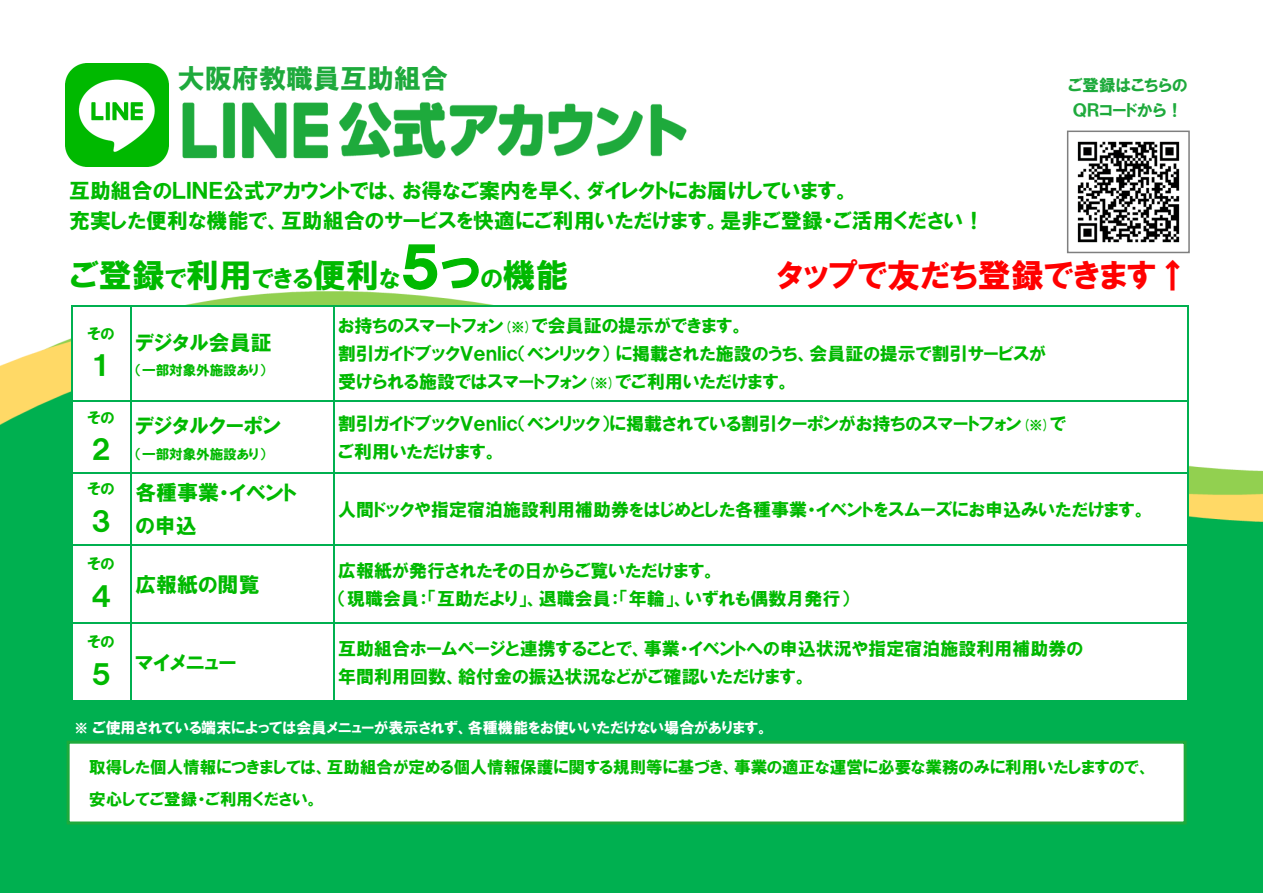
<style>
.page{position:relative;width:1263px;height:893px;background:#fff}
.page>*{position:absolute;margin:0;border:0;box-sizing:border-box;transform-origin:0 0}
.t1{font:33.15px "HGP Soei Kakugothic UB";color:#00b900}
.t2{font:33.15px "HGP Soei Kakugothic UB";color:#f00}
.t3{font:27px "HGP Soei Kakugothic UB";color:#1eaa3c}
.t4{font:27px "HGP Soei Kakugothic UB";color:#00b900}
.t5{font:20.85px/32.4px "HGP Soei Kakugothic UB";color:#00b900}
.t6{font:18px/27.9px "HGP Soei Kakugothic UB";color:#00b900}
.t7{font:16.65px "HGP Soei Kakugothic UB";color:#00b900}
.t8{font:16.5px "HGP Soei Kakugothic UB";color:#1eaa3c}
.t9{font:16.5px "HGP Soei Kakugothic UB";color:#00b900}
.t10{font:15.15px "HGP Soei Kakugothic UB";color:#fff}
.t11{font:15.15px "HGP Soei Kakugothic UB";letter-spacing:-.01em;color:#00b900}
.t12{font:13.65px "HGP Soei Kakugothic UB";letter-spacing:-.015em;color:#00b900}
.s1{font-size:24.15px}
.s2{font-size:54px}
.s3{font-size:42.15px}
.s4{font-size:13.65px}
</style>
<div class="page">
<img style="left:0;top:291px;width:1263px;height:602px">
<img style="left:66px;top:63px;width:103px;height:103px">
<img style="left:182px;top:101px;width:505px;height:58px">
<img style="left:1077px;top:141px;width:103px;height:102px">
<div style="left:1067px;top:131px;width:123px;height:122px;border:2px solid #7f7f7f"></div>
<div style="left:71px;top:306px;width:60px;height:95px;background:#fff"></div>
<div style="left:131px;top:306px;width:203px;height:95px;background:#fff"></div>
<div style="left:334px;top:306px;width:854px;height:95px;background:#fff"></div>
<div style="left:71px;top:401px;width:60px;height:72px;background:#fff"></div>
<div style="left:131px;top:401px;width:203px;height:72px;background:#fff"></div>
<div style="left:334px;top:401px;width:854px;height:72px;background:#fff"></div>
<div style="left:71px;top:473px;width:60px;height:72px;background:#fff"></div>
<div style="left:131px;top:473px;width:203px;height:72px;background:#fff"></div>
<div style="left:334px;top:473px;width:854px;height:72px;background:#fff"></div>
<div style="left:71px;top:545px;width:60px;height:78px;background:#fff"></div>
<div style="left:131px;top:545px;width:203px;height:78px;background:#fff"></div>
<div style="left:334px;top:545px;width:854px;height:78px;background:#fff"></div>
<div style="left:71px;top:623px;width:60px;height:78px;background:#fff"></div>
<div style="left:131px;top:623px;width:203px;height:78px;background:#fff"></div>
<div style="left:334px;top:623px;width:854px;height:78px;background:#fff"></div>
<hr style="left:71px;top:306px;width:1px;height:394px;background:#00b050">
<hr style="left:130px;top:306px;width:2px;height:394px;background:#00b050">
<hr style="left:333px;top:306px;width:1px;height:394px;background:#00b050">
<hr style="left:1187px;top:306px;width:1px;height:394px;background:#00b050">
<hr style="left:71px;top:306px;width:1117px;height:1px;background:#00b050">
<hr style="left:72px;top:401px;width:1116px;height:1px;background:#00b050">
<hr style="left:72px;top:473px;width:1116px;height:1px;background:#00b050">
<hr style="left:72px;top:545px;width:1116px;height:1px;background:#00b050">
<hr style="left:72px;top:623px;width:1116px;height:1px;background:#00b050">
<hr style="left:71px;top:700px;width:1117px;height:1px;background:#00b050">
<div style="left:68px;top:742px;width:1117px;height:81px;background:#fff"></div>
<div style="left:67px;top:741px;width:1120px;height:83px;border:3px solid #1eaa3c"></div>
<p class="t3" style="left:178px;top:65px;width:272px">大阪府教職員互助組合</p>
<p class="t8" style="left:1068px;top:77px;width:121px">ご登録はこちらの</p>
<p class="t8" style="left:1073px;top:102px;width:112px">ＱＲコードから！</p>
<p class="t5" style="left:69px;top:174px;width:782px">互助組合のＬＩＮＥ公式アカウントでは、お得なご案内を早く、ダイレクトにお届けしています。</p>
<p class="t5" style="left:69px;top:204px;width:917px">充実した便利な機能で、互助組合のサービスを快適にご利用いただけます。是非ご登録・ご活用ください！</p>
<p class="t1" style="left:70px;top:258px;width:500px">ご登録<span class="s1">で</span>利用<span class="s1">できる</span>便利<span class="s1">な</span><span class="s2">５</span><span class="s3">つ</span><span class="s1">の</span>機能</p>
<h1 class="t2" style="left:777px;top:259px;width:414px">タップで友だち登録できます↑</h1>
<p class="t11" style="left:88px;top:326px;width:28px">その</p>
<p class="t4" style="left:91px;top:352px;width:22px">１</p>
<p class="t11" style="left:88px;top:409px;width:28px">その</p>
<p class="t4" style="left:91px;top:436px;width:22px">２</p>
<p class="t11" style="left:88px;top:481px;width:28px">その</p>
<p class="t4" style="left:91px;top:508px;width:22px">３</p>
<p class="t11" style="left:88px;top:556px;width:28px">その</p>
<p class="t4" style="left:91px;top:583px;width:22px">４</p>
<p class="t11" style="left:88px;top:634px;width:28px">その</p>
<p class="t4" style="left:91px;top:661px;width:22px">５</p>
<p class="t5" style="left:135px;top:326px;width:138px">デジタル会員証</p>
<p class="t12" style="left:135px;top:363px;width:132px">（一部対象外施設あり）</p>
<p class="t5" style="left:135px;top:410px;width:147px">デジタルクーポン</p>
<p class="t12" style="left:135px;top:447px;width:132px">（一部対象外施設あり）</p>
<p class="t5" style="left:135px;top:477px;width:163px">各種事業・イベントの申込</p>
<p class="t5" style="left:135px;top:568px;width:126px">広報紙の閲覧</p>
<p class="t5" style="left:135px;top:646px;width:103px">マイメニュー</p>
<p class="t6" style="left:338px;top:312px;width:709px">お持ちのスマートフォン<span class="s4">(※)</span>で会員証の提示ができます。<br>割引ガイドブックＶｅｎｌｉｃ（ベンリック） に掲載された施設のうち、会員証の提示で割引サービスが受けられる施設ではスマートフォン<span class="s4">(※)</span>でご利用いただけます。</p>
<p class="t6" style="left:338px;top:409px;width:729px">割引ガイドブックＶｅｎｌｉｃ（ベンリック）に掲載されている割引クーポンがお持ちのスマートフォン<span class="s4">(※)</span>でご利用いただけます。</p>
<p class="t6" style="left:338px;top:495px;width:810px">人間ドックや指定宿泊施設利用補助券をはじめとした各種事業・イベントをスムーズにお申込みいただけます。</p>
<p class="t6" style="left:338px;top:557px;width:513px">広報紙が発行されたその日からご覧いただけます。<br>（現職会員：「互助だより」、退職会員：「年輪」、いずれも偶数月発行）</p>
<p class="t6" style="left:338px;top:634px;width:746px">互助組合ホームページと連携することで、事業・イベントへの申込状況や指定宿泊施設利用補助券の年間利用回数、給付金の振込状況などがご確認いただけます。</p>
<p class="t10" style="left:75px;top:720px;width:695px"><span class="s4">※</span> ご使用されている端末によっては会員メニューが表示されず、各種機能をお使いいただけない場合があります。</p>
<p class="t7" style="left:89px;top:759px;width:1062px">取得した個人情報につきましては、互助組合が定める個人情報保護に関する規則等に基づき、事業の適正な運営に必要な業務のみに利用いたしますので、</p>
<p class="t9" style="left:89px;top:790px;width:231px">安心してご登録・ご利用ください。</p>
</div>
